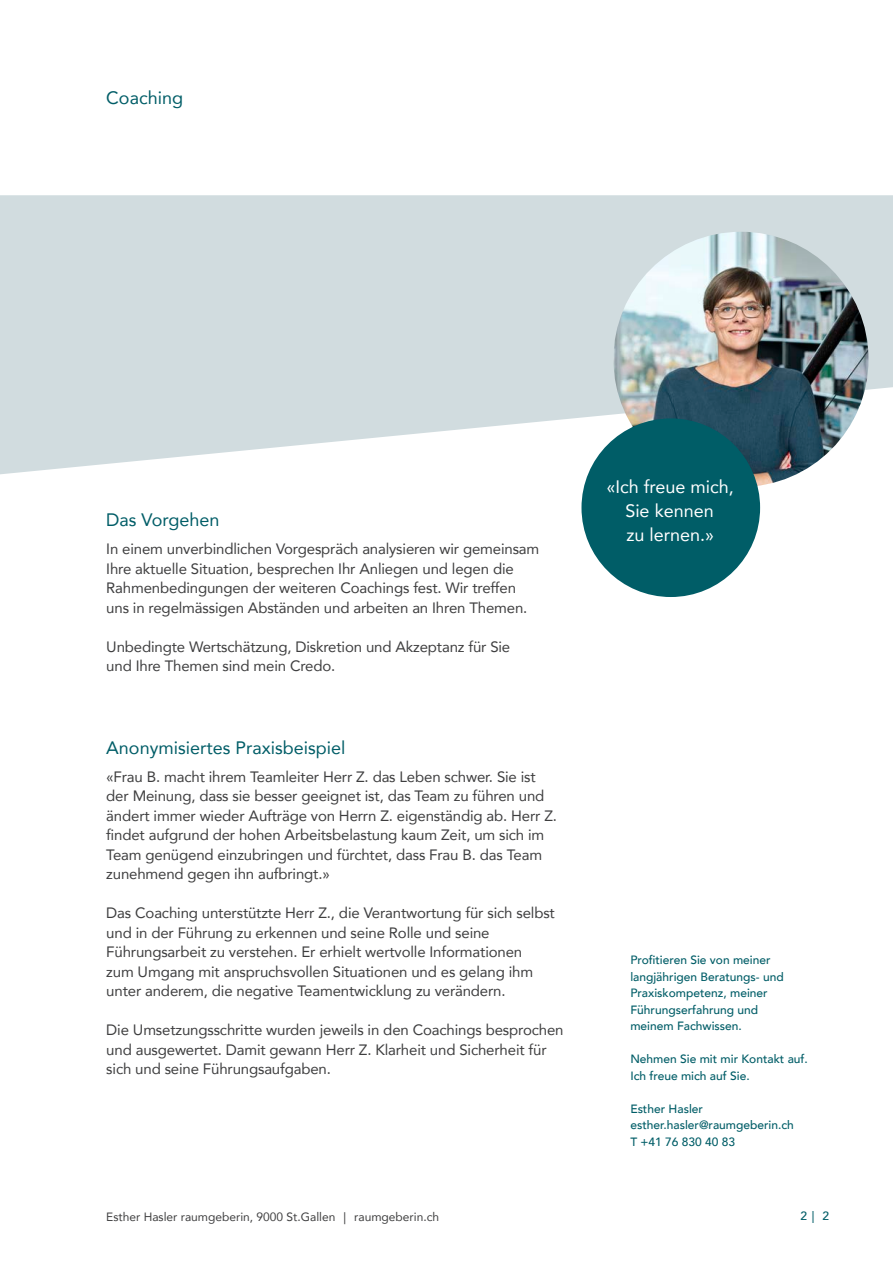
<style>
.page{position:relative;width:893px;height:1263px;background:#fff}
.page>*{position:absolute;margin:0;border:0;box-sizing:border-box;transform-origin:0 0}
.t1{font:18px "Avenir";color:#005d67}
.t2{font:18px/24px "Avenir";color:#fff;text-align:center}
.t3{font:15px/19.5px "Avenir";letter-spacing:-.01em;color:#3e3e3f}
.t4{font:500 12px/16.5px "Avenir";color:#005d67}
.t5{font:12px "Avenir";color:#3e3e3f}
</style>
<div class="page">
<svg style="left:0;top:195px;width:893px;height:279px;background:#d6dfe2"></svg>
<img style="left:613px;top:232px;width:255px;height:255px;border-radius:128px">
<div style="left:581px;top:418px;width:179px;height:179px;background:#005d67;border-radius:50%"></div>
<p class="t1" style="left:106px;top:84px;width:78px">Coaching</p>
<p class="t1" style="left:106px;top:505px;width:115px">Das Vorgehen</p>
<p class="t3" style="left:106px;top:539px;width:435px">In einem unverbindlichen Vorgespräch analysieren wir gemeinsam Ihre aktuelle Situation, besprechen Ihr Anliegen und legen die Rahmenbedingungen der weiteren Coachings fest. Wir treffen uns in regelmässigen Abständen und arbeiten an Ihren Themen.</p>
<p class="t3" style="left:106px;top:636px;width:405px">Unbedingte Wertschätzung, Diskretion und Akzeptanz für Sie und Ihre Themen sind mein Credo.</p>
<p class="t1" style="left:106px;top:733px;width:241px">Anonymisiertes Praxisbeispiel</p>
<p class="t3" style="left:106px;top:766px;width:452px">«Frau B. macht ihrem Teamleiter Herr Z. das Leben schwer. Sie ist der Meinung, dass sie besser geeignet ist, das Team zu führen und ändert immer wieder Aufträge von Herrn Z. eigenständig ab. Herr Z. findet aufgrund der hohen Arbeitsbelastung kaum Zeit, um sich im Team genügend einzubringen und fürchtet, dass Frau B. das Team zunehmend gegen ihn aufbringt.»</p>
<p class="t3" style="left:106px;top:903px;width:450px">Das Coaching unterstützte Herr Z., die Verantwortung für sich selbst und in der Führung zu erkennen und seine Rolle und seine Führungsarbeit zu verstehen. Er erhielt wertvolle Informationen<br>zum Umgang mit anspruchsvollen Situationen und es gelang ihm unter anderem, die negative Teamentwicklung zu verändern.</p>
<p class="t3" style="left:106px;top:1020px;width:459px">Die Umsetzungsschritte wurden jeweils in den Coachings besprochen und ausgewertet. Damit gewann Herr Z. Klarheit und Sicherheit für sich und seine Führungsaufgaben.</p>
<p class="t2" style="left:607px;top:474px;width:129px">«Ich freue mich,<br>Sie kennen<br>zu lernen.»</p>
<p class="t4" style="left:630px;top:951px;width:155px">Profitieren Sie von meiner langjährigen Beratungs- und<br>Praxiskompetenz, meiner<br>Führungserfahrung und meinem Fachwissen.</p>
<p class="t4" style="left:630px;top:1050px;width:179px">Nehmen Sie mit mir Kontakt auf.<br>Ich freue mich auf Sie.</p>
<p class="t4" style="left:630px;top:1100px;width:165px">Esther Hasler esther.hasler@raumgeberin.ch<br>T +41 76 830 40 83</p>
<p class="t5" style="left:106px;top:1207px;width:334px">Esther Hasler raumgeberin, 9000 St.Gallen ︱ raumgeberin.ch</p>
<p class="t4" style="left:800px;top:1207px;width:30px">2︱ 2</p>
</div>
